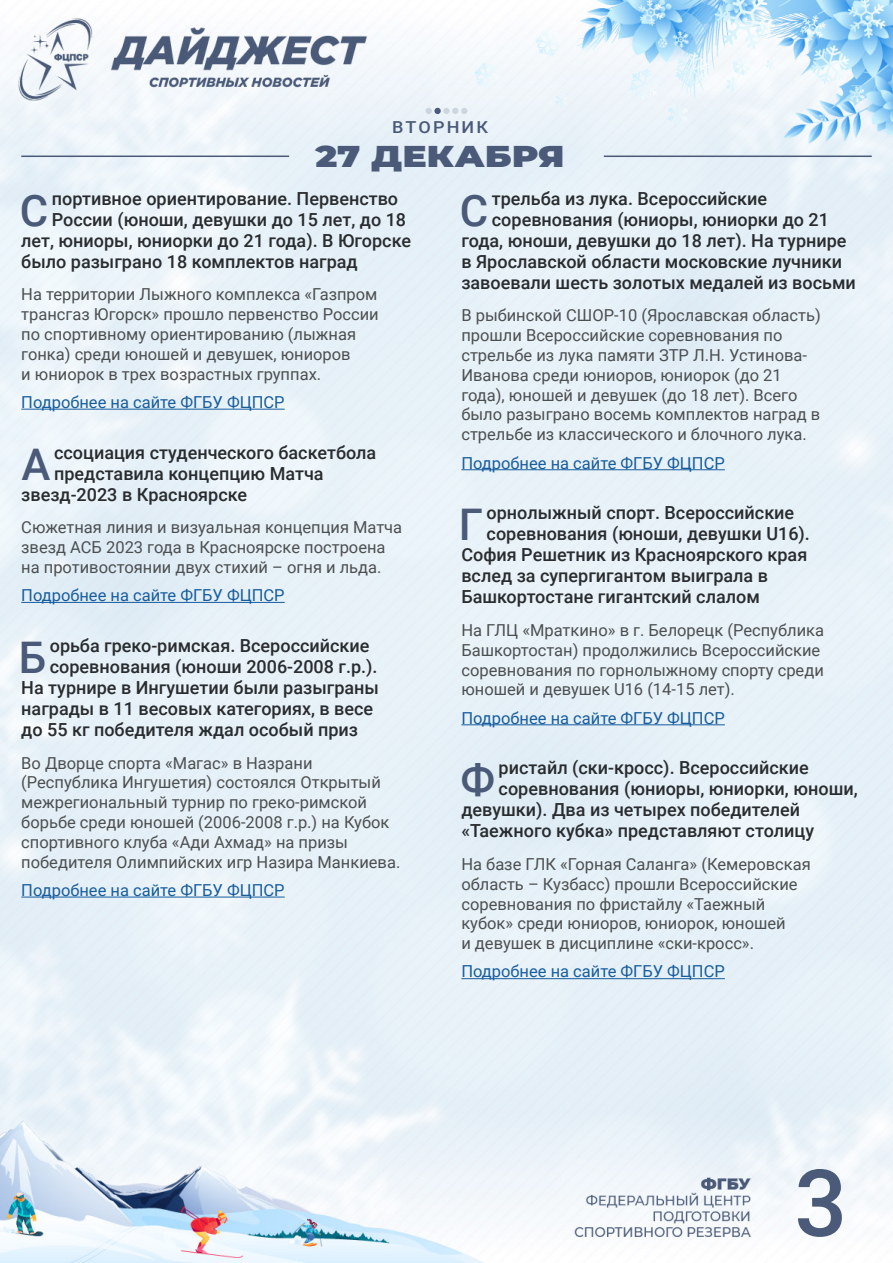
<style>
.page{position:relative;width:893px;height:1263px;background:#fff}
.page>*{position:absolute;margin:0;border:0;box-sizing:border-box;transform-origin:0 0}
.t1{font:500 93px "Roboto";color:#4a5a78}
.Заголовок{font:500 43.65px "Roboto";color:#4a5a78}
.t2{font:900 30px "Montserrat";color:#4a5a78;scale:1.2 1}
.Заголовок-2{font:500 18px "Roboto";color:#292c2f}
.Текст{font:16.5px/19.8px "Roboto";color:#4c4f50}
.Гиперссылка{font:16.5px "Roboto";color:#175d9e}
.t3{font:500 16.5px "Roboto";letter-spacing:.115em;color:#4a5a78;scale:1.09 1}
</style>
<div class="page">
<img style="left:0;top:0;width:893px;height:1263px">
<hr style="left:21px;top:156px;width:268px;height:1px;background:#4a5a78">
<hr style="left:604px;top:156px;width:268px;height:1px;background:#4a5a78">
<svg style="left:426px;top:108px;width:6px;height:6px"></svg>
<div style="left:434px;top:108px;width:7px;height:6px;background:#4a5a78;border-radius:50%"></div>
<div style="left:443px;top:108px;width:7px;height:6px;background:#cdd6e0;border-radius:50%"></div>
<svg style="left:452px;top:108px;width:15px;height:6px"></svg>
<hr style="left:21px;top:409px;width:264px;height:1px;background:#175d9e">
<hr style="left:21px;top:602px;width:264px;height:1px;background:#175d9e">
<hr style="left:21px;top:897px;width:264px;height:1px;background:#175d9e">
<hr style="left:461px;top:469px;width:264px;height:1px;background:#175d9e">
<hr style="left:461px;top:724px;width:264px;height:1px;background:#175d9e">
<hr style="left:461px;top:978px;width:264px;height:1px;background:#175d9e">
<p class="t3" style="left:392px;top:116px;width:89px">ВТОРНИК</p>
<h3 class="t2" style="left:315px;top:134px;width:209px">27 ДЕКАБРЯ</h3>
<p class="Заголовок" style="left:20px;top:180px;width:30px">С</p>
<p class="Заголовок-2" style="left:52px;top:186px;width:348px">портивное ориентирование. Первенство</p>
<p class="Заголовок-2" style="left:52px;top:207px;width:356px">России (юноши, девушки до 15 лет, до 18</p>
<p class="Заголовок-2" style="left:21px;top:228px;width:391px">лет, юниоры, юниорки до 21 года). В Югорске</p>
<p class="Заголовок-2" style="left:21px;top:249px;width:338px">было разыграно 18 комплектов наград</p>
<p class="Текст" style="left:21px;top:284px;width:359px">На территории Лыжного комплекса «Газпром трансгаз Югорск» прошло первенство России по спортивному ориентированию (лыжная гонка) среди юношей и девушек, юниоров<br>и юниорок в трех возрастных группах.</p>
<p class="Гиперссылка" style="left:21px;top:390px;width:265px">Подробнее на сайте ФГБУ ФЦПСР</p>
<p class="Заголовок" style="left:22px;top:434px;width:31px">А</p>
<p class="Заголовок-2" style="left:54px;top:440px;width:324px">ссоциация студенческого баскетбола</p>
<p class="Заголовок-2" style="left:54px;top:461px;width:271px">представила концепцию Матча</p>
<p class="Заголовок-2" style="left:21px;top:482px;width:228px">звезд-2023 в Красноярске</p>
<p class="Текст" style="left:21px;top:517px;width:382px">Сюжетная линия и визуальная концепция Матча звезд АСБ 2023 года в Красноярске построена на противостоянии двух стихий – огня и льда.</p>
<p class="Гиперссылка" style="left:21px;top:584px;width:265px">Подробнее на сайте ФГБУ ФЦПСР</p>
<p class="Заголовок" style="left:19px;top:627px;width:29px">Б</p>
<p class="Заголовок-2" style="left:50px;top:633px;width:321px">орьба греко-римская. Всероссийские</p>
<p class="Заголовок-2" style="left:50px;top:654px;width:329px">соревнования (юноши 2006-2008 г.р.).</p>
<p class="Заголовок-2" style="left:21px;top:675px;width:359px">На турнире в Ингушетии были разыграны</p>
<p class="Заголовок-2" style="left:21px;top:696px;width:354px">награды в 11 весовых категориях, в весе</p>
<p class="Заголовок-2" style="left:21px;top:717px;width:338px">до 55 кг победителя ждал особый приз</p>
<p class="Текст" style="left:21px;top:752px;width:381px">Во Дворце спорта «Магас» в Назрани (Республика Ингушетия) состоялся Открытый межрегиональный турнир по греко-римской борьбе среди юношей (2006-2008 г.р.) на Кубок спортивного клуба «Ади Ахмад» на призы победителя Олимпийских игр Назира Манкиева.</p>
<p class="Гиперссылка" style="left:21px;top:878px;width:265px">Подробнее на сайте ФГБУ ФЦПСР</p>
<p class="Заголовок" style="left:460px;top:180px;width:30px">С</p>
<p class="Заголовок-2" style="left:492px;top:186px;width:277px">трельба из лука. Всероссийские</p>
<p class="Заголовок-2" style="left:492px;top:207px;width:339px">соревнования (юниоры, юниорки до 21</p>
<p class="Заголовок-2" style="left:461px;top:228px;width:387px">года, юноши, девушки до 18 лет). На турнире</p>
<p class="Заголовок-2" style="left:461px;top:249px;width:382px">в Ярославской области московские лучники</p>
<p class="Заголовок-2" style="left:461px;top:270px;width:396px">завоевали шесть золотых медалей из восьми</p>
<p class="Текст" style="left:461px;top:305px;width:361px">В рыбинской СШОР-10 (Ярославская область) прошли Всероссийские соревнования по стрельбе из лука памяти ЗТР Л.Н. Устинова-Иванова среди юниоров, юниорок (до 21 года), юношей и девушек (до 18 лет). Всего было разыграно восемь комплектов наград в стрельбе из классического и блочного лука.</p>
<p class="Гиперссылка" style="left:461px;top:451px;width:265px">Подробнее на сайте ФГБУ ФЦПСР</p>
<p class="Заголовок" style="left:459px;top:494px;width:26px">Г</p>
<p class="Заголовок-2" style="left:487px;top:500px;width:309px">орнолыжный спорт. Всероссийские</p>
<p class="Заголовок-2" style="left:487px;top:521px;width:325px">соревнования (юноши, девушки U16).</p>
<p class="Заголовок-2" style="left:461px;top:542px;width:347px">София Решетник из Красноярского края</p>
<p class="Заголовок-2" style="left:461px;top:563px;width:308px">вслед за супергигантом выиграла в</p>
<p class="Заголовок-2" style="left:461px;top:584px;width:300px">Башкортостане гигантский слалом</p>
<p class="Текст" style="left:461px;top:619px;width:364px">На ГЛЦ «Мраткино» в г. Белорецк (Республика Башкортостан) продолжились Всероссийские соревнования по горнолыжному спорту среди юношей и девушек U16 (14-15 лет).</p>
<p class="Гиперссылка" style="left:461px;top:706px;width:265px">Подробнее на сайте ФГБУ ФЦПСР</p>
<p class="Заголовок" style="left:460px;top:749px;width:36px">Ф</p>
<p class="Заголовок-2" style="left:499px;top:755px;width:312px">ристайл (ски-кросс). Всероссийские</p>
<p class="Заголовок-2" style="left:499px;top:776px;width:361px">соревнования (юниоры, юниорки, юноши,</p>
<p class="Заголовок-2" style="left:461px;top:797px;width:340px">девушки). Два из четырех победителей</p>
<p class="Заголовок-2" style="left:461px;top:818px;width:354px">«Таежного кубка» представляют столицу</p>
<p class="Текст" style="left:461px;top:853px;width:351px">На базе ГЛК «Горная Саланга» (Кемеровская область – Кузбасс) прошли Всероссийские соревнования по фристайлу «Таежный кубок» среди юниоров, юниорок, юношей<br>и девушек в дисциплине «ски-кросс».</p>
<p class="Гиперссылка" style="left:461px;top:960px;width:265px">Подробнее на сайте ФГБУ ФЦПСР</p>
<h1 class="t1" style="left:794px;top:1138px;width:54px">3</h1>
</div>
